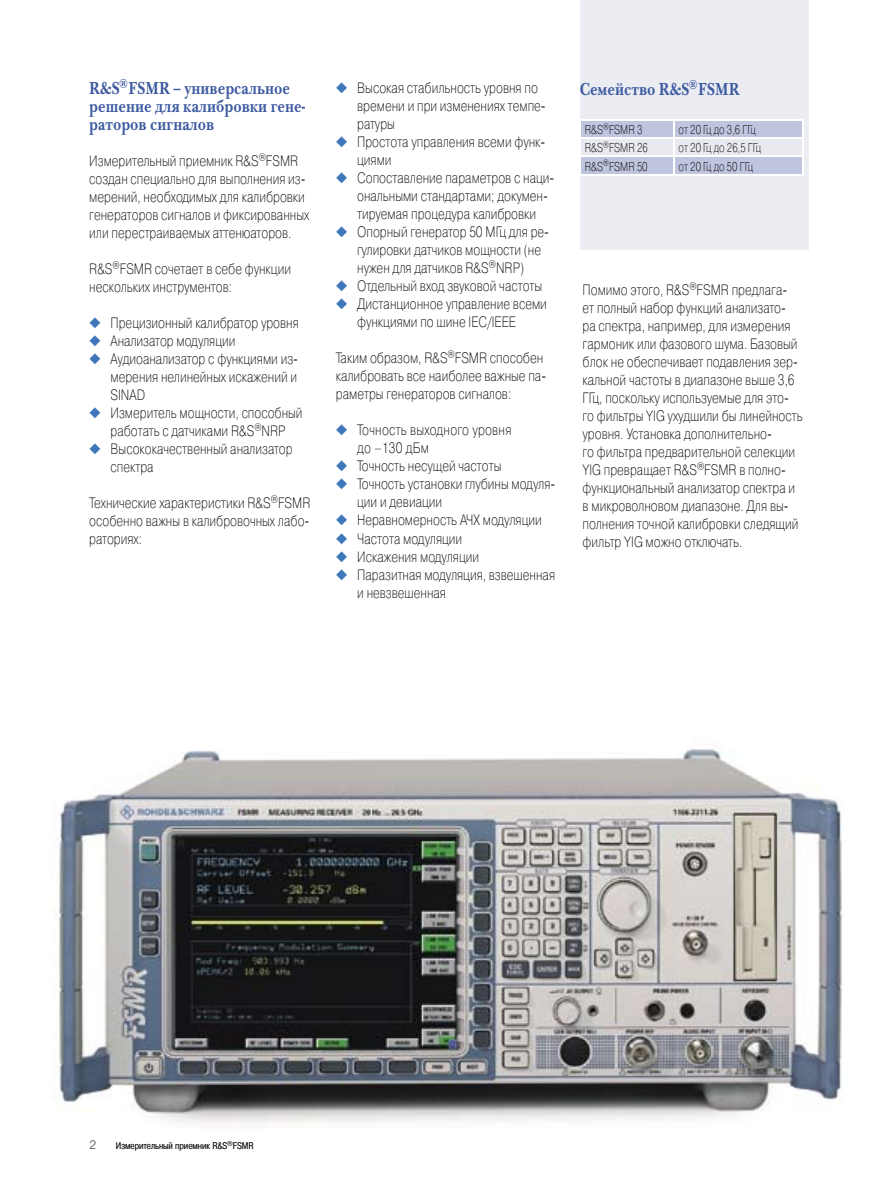
<style>
.page{position:relative;width:893px;height:1191px;background:#fff}
.page>*{position:absolute;margin:0;border:0;box-sizing:border-box;transform-origin:0 0}
.t1{font:700 18px/18px "New Baskerville C";color:#3e5ba1;scale:.8 1}
.t2{font:15px/18px "Pragmatica Light C";color:#000;scale:.8 1}
.t3{font:15px/18px "Pragmatica Light C";letter-spacing:.02em;color:#000;scale:.8 1}
.t4{font:12.75px "Pragmatica Light C";color:#000;scale:.75 1}
.t5{font:12px "Pragmatica Light C";color:#000}
.t6{font:9.75px "Pragmatica Cond C";color:#000}
.s1{color:#3d77b9}
</style>
<div class="page">
<img style="left:54px;top:749px;width:789px;height:375px">
<div style="left:580px;top:0;width:229px;height:250px;background:#ebedf2"></div>
<hr style="left:580px;top:119px;width:94px;height:1px;background:#fff">
<hr style="left:674px;top:119px;width:129px;height:1px;background:#fff">
<svg style="left:580px;top:120px;width:223px;height:54px"></svg>
<hr style="left:580px;top:174px;width:94px;height:2px;background:#fff">
<hr style="left:674px;top:174px;width:129px;height:2px;background:#fff">
<p class="t1" style="left:89px;top:79px;width:271px">R&amp;S<sup>®</sup>FSMR – универсальное решение для калибровки гене&shy;раторов сигналов</p>
<p class="t2" style="left:89px;top:152px;width:276px">Измерительный приемник R&amp;S<sup>®</sup>FSMR создан специально для выполнения из&shy;мерений, необходимых для калибровки генераторов сигналов и фиксированных или перестраиваемых аттенюаторов.</p>
<p class="t2" style="left:89px;top:260px;width:254px">R&amp;S<sup>®</sup>FSMR сочетает в себе функции нескольких инструментов:</p>
<p class="t2" style="left:89px;top:314px;width:263px"><span class="s1">◆</span> Прецизионный калибратор уровня</p>
<p class="t2" style="left:89px;top:332px;width:184px"><span class="s1">◆</span> Анализатор модуляции</p>
<p class="t2" style="left:111px;top:350px;width:236px;text-align:justify;text-indent:-21px"><span class="s1">◆</span> Аудиоанализатор с функциями из&shy;мерения нелинейных искажений и SINAD</p>
<p class="t2" style="left:89px;top:404px;width:268px;text-align:center"><span class="s1">◆</span> Измеритель мощности, способный работать с датчиками R&amp;S<sup>®</sup>NRP</p>
<p class="t2" style="left:111px;top:440px;width:229px;text-indent:-21px"><span class="s1">◆</span> Высококачественный анализатор спектра</p>
<p class="t2" style="left:89px;top:494px;width:278px;text-align:justify">Технические характеристики R&amp;S<sup>®</sup>FSMR особенно важны в калибровочных лабо&shy;раториях:</p>
<p class="t2" style="left:357px;top:79px;width:237px;text-indent:-21px"><span class="s1">◆</span> Высокая стабильность уровня по времени и при изменениях темпе&shy;ратуры</p>
<p class="t2" style="left:357px;top:133px;width:237px;text-indent:-21px"><span class="s1">◆</span> Простота управления всеми функ&shy;циями</p>
<p class="t2" style="left:357px;top:169px;width:248px;text-indent:-21px"><span class="s1">◆</span> Сопоставление параметров с наци&shy;ональными стандартами; докумен&shy;тируемая процедура калибровки</p>
<p class="t2" style="left:357px;top:223px;width:241px;text-indent:-21px"><span class="s1">◆</span> Опорный генератор 50 МГц для ре&shy;гулировки датчиков мощности (не нужен для датчиков R&amp;S<sup>®</sup>NRP)</p>
<p class="t2" style="left:336px;top:277px;width:259px"><span class="s1">◆</span> Отдельный вход звуковой частоты</p>
<p class="t2" style="left:357px;top:295px;width:239px;text-indent:-21px"><span class="s1">◆</span> Дистанционное управление всеми функциями по шине IEC/IEEE</p>
<p class="t2" style="left:336px;top:349px;width:264px">Таким образом, R&amp;S<sup>®</sup>FSMR способен калибровать все наиболее важные па&shy;раметры генераторов сигналов:</p>
<p class="t3" style="left:357px;top:421px;width:194px;text-indent:-21px"><span class="s1">◆</span> Точность выходного уровня до –130 дБм</p>
<p class="t2" style="left:336px;top:457px;width:208px"><span class="s1">◆</span> Точность несущей частоты</p>
<p class="t2" style="left:357px;top:475px;width:249px;text-indent:-21px"><span class="s1">◆</span> Точность установки глубины модуля&shy;ции и девиации</p>
<p class="t2" style="left:336px;top:511px;width:259px"><span class="s1">◆</span> Неравномерность АЧХ модуляции</p>
<p class="t2" style="left:336px;top:529px;width:159px"><span class="s1">◆</span> Частота модуляции</p>
<p class="t2" style="left:336px;top:547px;width:180px"><span class="s1">◆</span> Искажения модуляции</p>
<p class="t2" style="left:357px;top:565px;width:249px;text-indent:-21px"><span class="s1">◆</span> Паразитная модуляция, взвешенная и невзвешенная</p>
<p class="t1" style="left:580px;top:80px;width:201px">Семейство R&amp;S<sup>®</sup>FSMR</p>
<p class="t4" style="left:585px;top:122px;width:78px">R&amp;S<sup>®</sup>FSMR 3</p>
<p class="t4" style="left:679px;top:122px;width:105px">от 20 Гц до 3,6 ГГц</p>
<p class="t4" style="left:585px;top:141px;width:86px">R&amp;S<sup>®</sup>FSMR 26</p>
<p class="t4" style="left:679px;top:141px;width:111px">от 20 Гц до 26,5 ГГц</p>
<p class="t4" style="left:585px;top:159px;width:85px">R&amp;S<sup>®</sup>FSMR 50</p>
<p class="t4" style="left:679px;top:159px;width:101px">от 20 Гц до 50 ГГц</p>
<p class="t2" style="left:583px;top:280px;width:277px">Помимо этого, R&amp;S<sup>®</sup>FSMR предлага-<br>ет полный набор функций анализато&shy;ра спектра, например, для измерения гармоник или фазового шума. Базовый блок не обеспечивает подавления зер&shy;кальной частоты в диапазоне выше 3,6<br>ГГц, поскольку используемые для это&shy;го фильтры YIG ухудшили бы линейность уровня. Установка дополнительно-<br>го фильтра предварительной селекции YIG превращает R&amp;S<sup>®</sup>FSMR в полно&shy;функциональный анализатор спектра и в микроволновом диапазоне. Для вы&shy;полнения точной калибровки следящий фильтр YIG можно отключать.</p>
<p class="t5" style="left:90px;top:1138px;width:8px">2</p>
<p class="t6" style="left:116px;top:1140px;width:139px">Измерительный приемник R&amp;S<sup>®</sup>FSMR</p>
</div>
